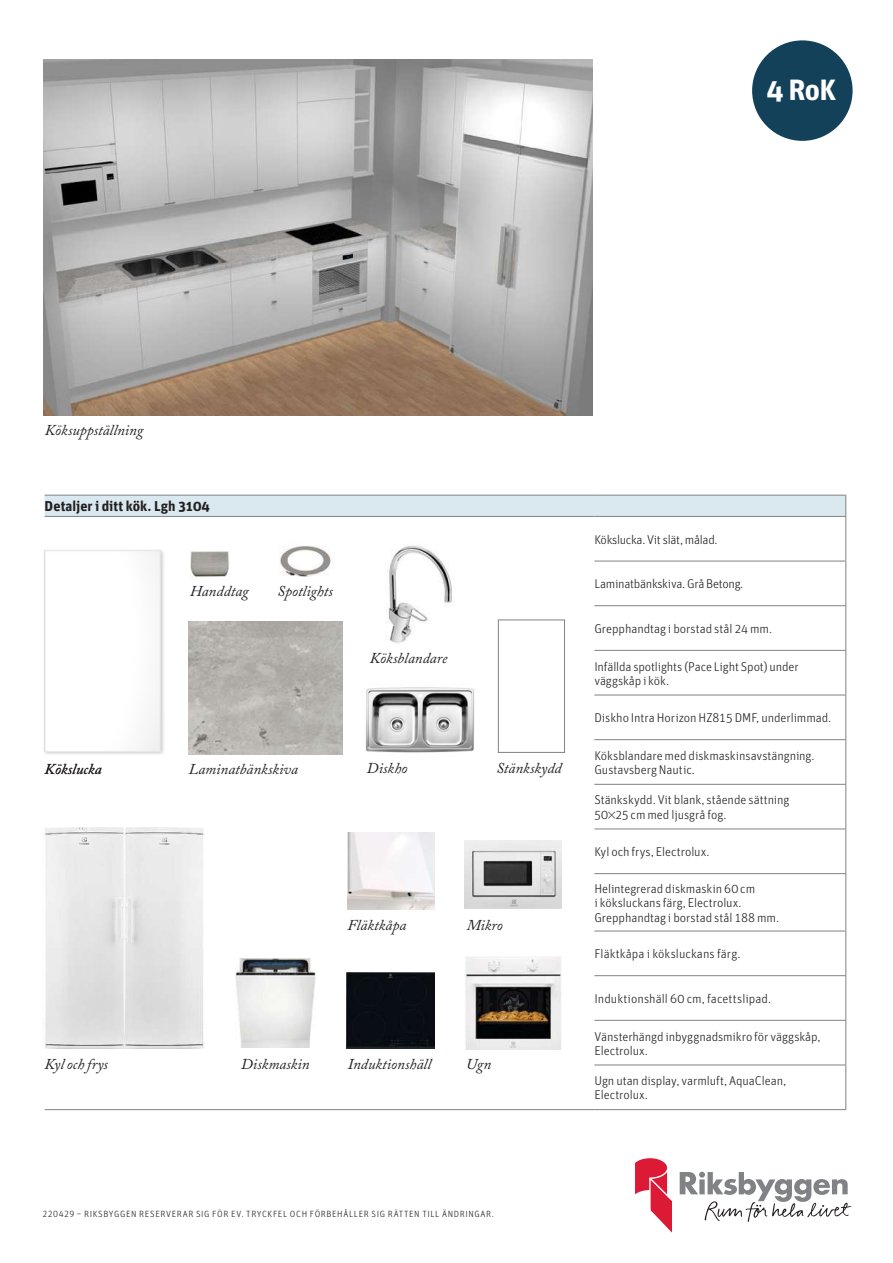
<style>
.page{position:relative;width:893px;height:1263px;background:#fff}
.page>*{position:absolute;margin:0;border:0;box-sizing:border-box;transform-origin:0 0}
.t1{font:700 29.4px "Unit OTRB";color:#fff}
.t2{font:italic 15px "Adobe Caslon Pro";letter-spacing:.005em;color:#231f20}
.t3{font:700 14.25px "Unit OTRB";color:#231f20}
.t4{font:300 12.75px/14.2px "Unit OTRB";letter-spacing:-.005em;color:#231f20}
.t5{font:300 9px "Unit OTRB";letter-spacing:.065em;color:#231f20}
.s1{font-family:"Mathematical Pi One";font-weight:400;font-size:12px}
</style>
<div class="page">
<svg style="left:188px;top:560px;width:657px;height:506px"></svg>
<div style="left:45px;top:496px;width:801px;height:20px;background:#dae8f0"></div>
<hr style="left:845px;top:517px;width:1px;height:44px;background:#808285">
<hr style="left:845px;top:561px;width:1px;height:44px;background:#808285">
<hr style="left:845px;top:606px;width:1px;height:44px;background:#808285">
<hr style="left:845px;top:651px;width:1px;height:44px;background:#808285">
<hr style="left:845px;top:695px;width:1px;height:44px;background:#808285">
<hr style="left:845px;top:740px;width:1px;height:44px;background:#808285">
<hr style="left:845px;top:785px;width:1px;height:43px;background:#808285">
<hr style="left:845px;top:829px;width:1px;height:44px;background:#808285">
<hr style="left:845px;top:874px;width:1px;height:57px;background:#808285">
<hr style="left:845px;top:931px;width:1px;height:44px;background:#808285">
<hr style="left:845px;top:976px;width:1px;height:44px;background:#808285">
<hr style="left:845px;top:1021px;width:1px;height:43px;background:#808285">
<hr style="left:845px;top:1065px;width:1px;height:44px;background:#808285">
<hr style="left:45px;top:1109px;width:549px;height:1px;background:#808285">
<hr style="left:594px;top:1109px;width:252px;height:1px;background:#808285">
<hr style="left:45px;top:495px;width:549px;height:1px;background:#808285">
<hr style="left:594px;top:495px;width:252px;height:1px;background:#808285">
<hr style="left:45px;top:516px;width:549px;height:1px;background:#808285">
<hr style="left:594px;top:516px;width:252px;height:1px;background:#808285">
<hr style="left:594px;top:561px;width:252px;height:1px;background:#808285">
<hr style="left:594px;top:605px;width:252px;height:1px;background:#808285">
<hr style="left:594px;top:650px;width:252px;height:1px;background:#808285">
<hr style="left:594px;top:695px;width:252px;height:1px;background:#808285">
<hr style="left:594px;top:739px;width:252px;height:1px;background:#808285">
<hr style="left:594px;top:784px;width:252px;height:1px;background:#808285">
<hr style="left:594px;top:828px;width:252px;height:1px;background:#808285">
<hr style="left:594px;top:873px;width:252px;height:1px;background:#808285">
<hr style="left:594px;top:931px;width:252px;height:1px;background:#808285">
<hr style="left:594px;top:975px;width:252px;height:1px;background:#808285">
<hr style="left:594px;top:1020px;width:252px;height:1px;background:#808285">
<hr style="left:594px;top:1064px;width:252px;height:1px;background:#808285">
<img style="left:44px;top:60px;width:548px;height:356px">
<svg style="left:680px;top:1172px;width:171px;height:50px"></svg>
<svg style="left:635px;top:1158px;width:37px;height:74px"></svg>
<div style="left:752px;top:40px;width:101px;height:101px;background:#124159;border-radius:50%"></div>
<img style="left:190px;top:551px;width:39px;height:31px">
<div style="left:347px;top:972px;width:87px;height:76px;background:#090e14"></div>
<img style="left:278px;top:546px;width:57px;height:30px">
<img style="left:347px;top:832px;width:87px;height:78px">
<img style="left:465px;top:956px;width:96px;height:93px">
<img style="left:188px;top:622px;width:154px;height:132px">
<div style="left:42px;top:548px;width:123px;height:208px;background:#231f20;opacity:.25"></div>
<img style="left:47px;top:552px;width:111px;height:197px">
<div style="left:45px;top:550px;width:115px;height:201px;border:1px solid #e6e7e9"></div>
<img style="left:45px;top:827px;width:165px;height:222px">
<img style="left:465px;top:841px;width:96px;height:68px">
<img style="left:381px;top:546px;width:80px;height:98px">
<img style="left:363px;top:684px;width:114px;height:70px">
<img style="left:229px;top:958px;width:91px;height:89px">
<div style="left:498px;top:620px;width:67px;height:133px;background:#fff;border:1px solid #808285"></div>
<h1 class="t1" style="left:766px;top:71px;width:72px">4 RoK</h1>
<p class="t2" style="left:45px;top:421px;width:100px">Köksuppställning</p>
<p class="t3" style="left:45px;top:497px;width:166px">Detaljer i ditt kök. Lgh 3104</p>
<p class="t2" style="left:190px;top:582px;width:60px">Handdtag</p>
<p class="t2" style="left:277px;top:582px;width:57px">Spotlights</p>
<p class="t2" style="left:370px;top:649px;width:79px">Köksblandare</p>
<p class="t2" style="left:45px;top:760px;width:59px">Kökslucka</p>
<p class="t2" style="left:367px;top:759px;width:42px">Diskho</p>
<p class="t2" style="left:189px;top:760px;width:111px">Laminatbänkskiva</p>
<p class="t2" style="left:496px;top:759px;width:67px">Stänkskydd</p>
<p class="t2" style="left:347px;top:916px;width:60px">Fläktkåpa</p>
<p class="t2" style="left:467px;top:915px;width:38px">Mikro</p>
<p class="t2" style="left:45px;top:1055px;width:65px">Kyl och frys</p>
<p class="t2" style="left:348px;top:1054px;width:85px">Induktionshäll</p>
<p class="t2" style="left:241px;top:1055px;width:70px">Diskmaskin</p>
<p class="t2" style="left:466px;top:1055px;width:27px">Ugn</p>
<p class="t4" style="left:594px;top:532px;width:125px">Kökslucka. Vit slät, målad.</p>
<p class="t4" style="left:594px;top:577px;width:150px">Laminatbänkskiva. Grå Betong.</p>
<p class="t4" style="left:594px;top:622px;width:179px">Grepphandtag i borstad stål 24 mm.</p>
<p class="t4" style="left:594px;top:659px;width:206px">Infällda spotlights (Pace Light Spot) under väggskåp i kök.</p>
<p class="t4" style="left:594px;top:711px;width:238px">Diskho Intra Horizon HZ815 DMF, underlimmad.</p>
<p class="t4" style="left:594px;top:748px;width:222px">Köksblandare med diskmaskinsavstängning.<br>Gustavsberg Nautic.</p>
<p class="t4" style="left:594px;top:792px;width:197px;line-height:15px">Stänkskydd. Vit blank, stående sättning<br>50<span class="s1">3</span>25 cm med ljusgrå fog.</p>
<p class="t4" style="left:594px;top:845px;width:117px">Kyl och frys, Electrolux.</p>
<p class="t4" style="left:594px;top:882px;width:186px">Helintegrerad diskmaskin 60 cm<br>i köksluckans färg, Electrolux.<br>Grepphandtag i borstad stål 188 mm.</p>
<p class="t4" style="left:594px;top:947px;width:148px">Fläktkåpa i köksluckans färg.</p>
<p class="t4" style="left:594px;top:991px;width:178px">Induktionshäll 60 cm, facettslipad.</p>
<p class="t4" style="left:594px;top:1029px;width:228px">Vänsterhängd inbyggnadsmikro för väggskåp,<br>Electrolux.</p>
<p class="t4" style="left:594px;top:1074px;width:193px">Ugn utan display, varmluft, AquaClean,<br>Electrolux.</p>
<p class="t5" style="left:43px;top:1209px;width:453px">220429 – RIKSBYGGEN RESERVERAR SIG FÖR EV. TRYCKFEL OCH FÖRBEHÅLLER SIG RÄTTEN TILL ÄNDRINGAR.</p>
</div>
